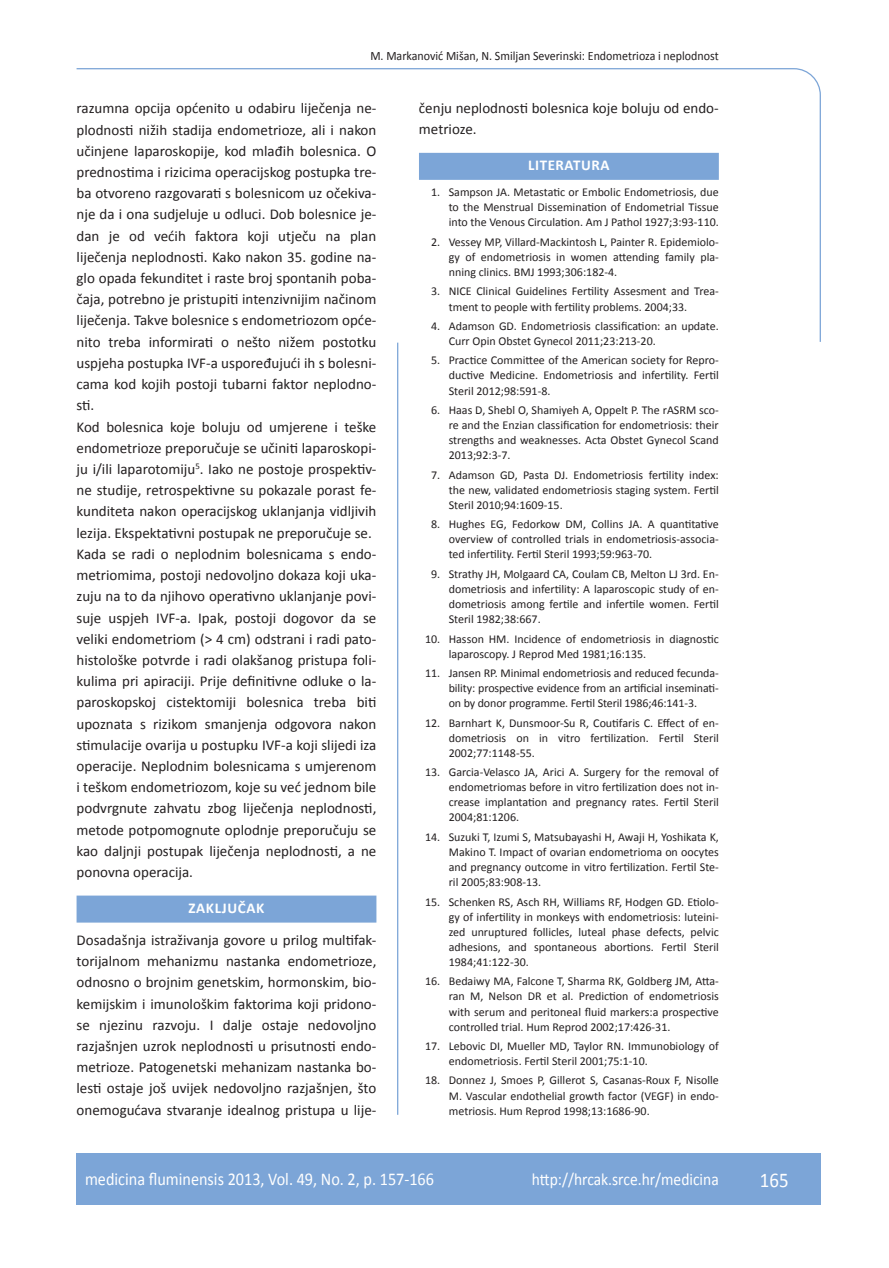
<style>
.page{position:relative;width:889px;height:1268px;background:#fff}
.page>*{position:absolute;margin:0;border:0;box-sizing:border-box;transform-origin:0 0}
.t1{font:21px "Calibri";color:#fff;scale:.9 1}
.t2{font:18px "Calibri";color:#fff;scale:.9 1}
.t3{font:17.25px "Calibri";color:#fff;scale:.9 1}
.t4{font:15px/21.1px "Calibri";color:#231f20}
.t5{font:700 15px "Calibri";letter-spacing:.04em;color:#fff}
.t6{font:12.75px "Calibri";color:#231f20;scale:.94 1}
.t7{font:12px/15.1px "Calibri";color:#231f20;text-align:justify}
</style>
<div class="page">
<svg style="left:76px;top:68px;width:745px;height:275px"></svg>
<hr style="left:397px;top:342px;width:1px;height:772px;background:#7ca5d7">
<div style="left:77px;top:1152px;width:744px;height:51px;background:#7ca5d7"></div>
<div style="left:77px;top:895px;width:299px;height:27px;background:#7ca5d7"></div>
<div style="left:419px;top:153px;width:300px;height:27px;background:#7ca5d7"></div>
<p class="t6" style="left:370px;top:47px;width:372px">M. Markanović Mišan, N. Smiljan Severinski: Endometrioza i neplodnost</p>
<p class="t4" style="left:77px;top:97px;width:301px">razumna opcija općenito u odabiru liječenja ne&shy;plodnosti nižih stadija endometrioze, ali i nakon učinjene laparoskopije, kod mlađih bolesnica. O prednostima i rizicima operacijskog postupka tre&shy;ba otvoreno razgovarati s bolesnicom uz očekiva&shy;nje da i ona sudjeluje u odluci. Dob bolesnice je&shy;dan je od većih faktora koji utječu na plan liječenja neplodnosti. Kako nakon 35. godine na&shy;glo opada fekunditet i raste broj spontanih poba&shy;čaja, potrebno je pristupiti intenzivnijim načinom liječenja. Takve bolesnice s endometriozom opće&shy;nito treba informirati o nešto nižem postotku uspjeha postupka IVF-a uspoređujući ih s bolesni&shy;cama kod kojih postoji tubarni faktor neplodno&shy;sti.<br>Kod bolesnica koje boluju od umjerene i teške endometrioze preporučuje se učiniti laparoskopi&shy;ju i/ili laparotomiju<sup>5</sup>. Iako ne postoje prospektiv&shy;ne studije, retrospektivne su pokazale porast fe&shy;kunditeta nakon operacijskog uklanjanja vidljivih lezija. Ekspektativni postupak ne preporučuje se.<br>Kada se radi o neplodnim bolesnicama s endo&shy;metriomima, postoji nedovoljno dokaza koji uka&shy;zuju na to da njihovo operativno uklanjanje povi&shy;suje uspjeh IVF-a. Ipak, postoji dogovor da se veliki endometriom (&gt; 4 cm) odstrani i radi pato&shy;histološke potvrde i radi olakšanog pristupa foli&shy;kulima pri apiraciji. Prije definitivne odluke o la&shy;paroskopskoj cistektomiji bolesnica treba biti upoznata s rizikom smanjenja odgovora nakon stimulacije ovarija u postupku IVF-a koji slijedi iza operacije. Neplodnim bolesnicama s umjerenom i teškom endometriozom, koje su već jednom bile podvrgnute zahvatu zbog liječenja neplodnosti, metode potpomognute oplodnje preporučuju se kao daljnji postupak liječenja neplodnosti, a ne ponovna operacija.</p>
<p class="t5" style="left:189px;top:898px;width:77px">ZAKLJUČAK</p>
<p class="t4" style="left:77px;top:928px;width:301px;text-align:justify">Dosadašnja istraživanja govore u prilog multifak&shy;torijalnom mehanizmu nastanka endometrioze, odnosno o brojnim genetskim, hormonskim, bio&shy;kemijskim i imunološkim faktorima koji pridono&shy;se njezinu razvoju. I dalje ostaje nedovoljno razjašnjen uzrok neplodnosti u prisutnosti endo&shy;metrioze. Patogenetski mehanizam nastanka bo&shy;lesti ostaje još uvijek nedovoljno razjašnjen, što onemogućava stvaranje idealnog pristupa u lije-</p>
<p class="t4" style="left:419px;top:97px;width:301px">čenju neplodnosti bolesnica koje boluju od endo&shy;metrioze.</p>
<p class="t5" style="left:528px;top:156px;width:83px">LITERATURA</p>
<p class="t7" style="left:449px;top:184px;width:272px;text-indent:-18px">1. Sampson JA. Metastatic or Embolic Endometriosis, due to the Menstrual Dissemination of Endometrial Tissue into the Venous Circulation. Am J Pathol 1927;3:93-110.</p>
<p class="t7" style="left:449px;top:234px;width:271px;text-indent:-18px">2. Vessey MP, Villard-Mackintosh L, Painter R. Epidemiolo&shy;gy of endometriosis in women attending family pla&shy;nning clinics. BMJ 1993;306:182-4.</p>
<p class="t7" style="left:449px;top:283px;width:271px;text-indent:-18px">3. NICE Clinical Guidelines Fertility Assesment and Trea&shy;tment to people with fertility problems. 2004;33.</p>
<p class="t7" style="left:449px;top:318px;width:271px;text-indent:-18px">4. Adamson GD. Endometriosis classification: an update.<br>Curr Opin Obstet Gynecol 2011;23:213-20.</p>
<p class="t7" style="left:449px;top:352px;width:271px;text-indent:-18px">5. Practice Committee of the American society for Repro&shy;ductive Medicine. Endometriosis and infertility. Fertil Steril 2012;98:591-8.</p>
<p class="t7" style="left:449px;top:402px;width:271px;text-indent:-18px">6. Haas D, Shebl O, Shamiyeh A, Oppelt P. The rASRM sco&shy;re and the Enzian classification for endometriosis: their strengths and weaknesses. Acta Obstet Gynecol Scand 2013;92:3-7.</p>
<p class="t7" style="left:449px;top:466px;width:272px;text-indent:-18px">7. Adamson GD, Pasta DJ. Endometriosis fertility index: the new, validated endometriosis staging system. Fertil Steril 2010;94:1609-15.</p>
<p class="t7" style="left:449px;top:516px;width:272px;text-indent:-18px">8. Hughes EG, Fedorkow DM, Collins JA. A quantitative overview of controlled trials in endometriosis-associa&shy;ted infertility. Fertil Steril 1993;59:963-70.</p>
<p class="t7" style="left:449px;top:565px;width:271px;text-indent:-18px">9. Strathy JH, Molgaard CA, Coulam CB, Melton LJ 3rd. En&shy;dometriosis and infertility: A laparoscopic study of en&shy;dometriosis among fertile and infertile women. Fertil Steril 1982;38:667.</p>
<p class="t7" style="left:449px;top:630px;width:271px;text-indent:-24px">10. Hasson HM. Incidence of endometriosis in diagnostic laparoscopy. J Reprod Med 1981;16:135.</p>
<p class="t7" style="left:449px;top:664px;width:271px;text-indent:-24px">11. Jansen RP. Minimal endometriosis and reduced fecunda&shy;bility: prospective evidence from an artificial inseminati&shy;on by donor programme. Fertil Steril 1986;46:141-3.</p>
<p class="t7" style="left:449px;top:714px;width:272px;text-indent:-24px">12. Barnhart K, Dunsmoor-Su R, Coutifaris C. Effect of en&shy;dometriosis on in vitro fertilization. Fertil Steril 2002;77:1148-55.</p>
<p class="t7" style="left:449px;top:763px;width:271px;text-indent:-24px">13. Garcia-Velasco JA, Arici A. Surgery for the removal of endometriomas before in vitro fertilization does not in&shy;crease implantation and pregnancy rates. Fertil Steril 2004;81:1206.</p>
<p class="t7" style="left:449px;top:828px;width:272px;text-indent:-24px">14. Suzuki T, Izumi S, Matsubayashi H, Awaji H, Yoshikata K, Makino T. Impact of ovarian endometrioma on oocytes and pregnancy outcome in vitro fertilization. Fertil Ste&shy;ril 2005;83:908-13.</p>
<p class="t7" style="left:449px;top:893px;width:272px;text-indent:-24px">15. Schenken RS, Asch RH, Williams RF, Hodgen GD. Etiolo&shy;gy of infertility in monkeys with endometriosis: luteini&shy;zed unruptured follicles, luteal phase defects, pelvic adhesions, and spontaneous abortions. Fertil Steril 1984;41:122-30.</p>
<p class="t7" style="left:449px;top:972px;width:271px;text-indent:-24px">16. Bedaiwy MA, Falcone T, Sharma RK, Goldberg JM, Atta&shy;ran M, Nelson DR et al. Prediction of endometriosis with serum and peritoneal fluid markers:a prospective controlled trial. Hum Reprod 2002;17:426-31.</p>
<p class="t7" style="left:449px;top:1037px;width:271px;text-indent:-24px">17. Lebovic DI, Mueller MD, Taylor RN. Immunobiology of endometriosis. Fertil Steril 2001;75:1-10.</p>
<p class="t7" style="left:449px;top:1072px;width:272px;text-indent:-24px">18. Donnez J, Smoes P, Gillerot S, Casanas-Roux F, Nisolle M. Vascular endothelial growth factor (VEGF) in endo&shy;metriosis. Hum Reprod 1998;13:1686-90.</p>
<h2 class="t2" style="left:85px;top:1167px;width:389px">medicina fluminensis 2013, Vol. 49, No. 2, p. 157-166</h2>
<h3 class="t3" style="left:532px;top:1168px;width:209px">http://hrcak.srce.hr/medicina</h3>
<h1 class="t1" style="left:760px;top:1166px;width:33px">165</h1>
</div>
